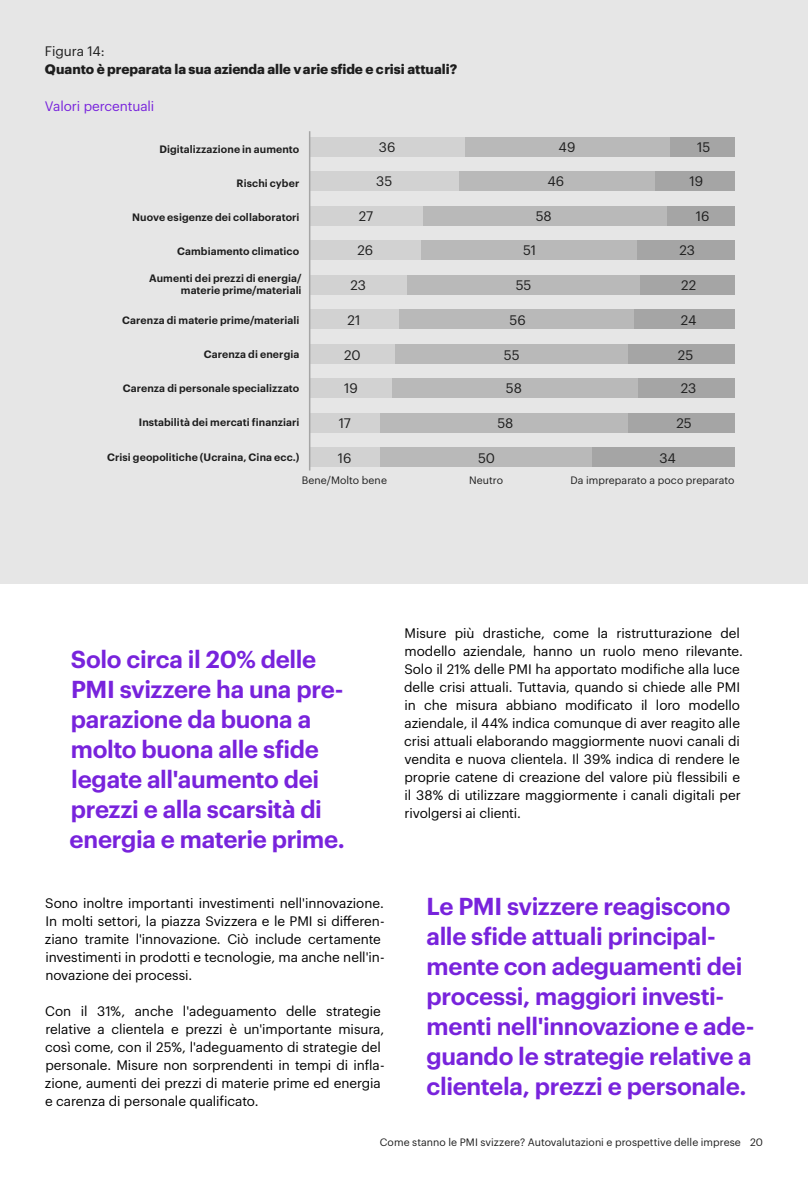
<style>
.page{position:relative;width:808px;height:1191px;background:#fff}
.page>*{position:absolute;margin:0;border:0;box-sizing:border-box;transform-origin:0 0}
.t1{font:600 24px/30px "Graphik";letter-spacing:-.015em;color:#7823dc}
.t2{font:13.5px/18px "Graphik";letter-spacing:-.005em;color:#000}
.t3{font:13.5px "Graphik";letter-spacing:-.005em;color:#1e1e1e}
.t4{font:700 13.5px "Graphik";letter-spacing:-.01em;color:#1e1e1e}
.t5{font:13.5px "Graphik";letter-spacing:-.005em;color:#7823dc}
.t6{font:600 10.5px/12.6px "Graphik";letter-spacing:.01em;color:#1e1e1e;text-align:right}
.t7{font:10.5px "Graphik";letter-spacing:.005em;color:#1e1e1e}
</style>
<div class="page">
<div style="left:0;top:0;width:808px;height:583px;background:#e6e6e6"></div>
<div style="left:464px;top:137px;width:207px;height:19px;background:#b9b9b9"></div>
<div style="left:459px;top:172px;width:197px;height:19px;background:#b9b9b9"></div>
<div style="left:422px;top:206px;width:246px;height:19px;background:#b9b9b9"></div>
<div style="left:421px;top:241px;width:216px;height:19px;background:#b9b9b9"></div>
<div style="left:407px;top:275px;width:233px;height:19px;background:#b9b9b9"></div>
<div style="left:398px;top:310px;width:237px;height:19px;background:#b9b9b9"></div>
<div style="left:395px;top:344px;width:234px;height:19px;background:#b9b9b9"></div>
<div style="left:392px;top:379px;width:247px;height:19px;background:#b9b9b9"></div>
<div style="left:380px;top:413px;width:249px;height:19px;background:#b9b9b9"></div>
<div style="left:380px;top:448px;width:212px;height:19px;background:#b9b9b9"></div>
<div style="left:671px;top:137px;width:64px;height:19px;background:#a5a5a5"></div>
<div style="left:656px;top:172px;width:79px;height:19px;background:#a5a5a5"></div>
<div style="left:668px;top:206px;width:67px;height:19px;background:#a5a5a5"></div>
<div style="left:637px;top:241px;width:98px;height:19px;background:#a5a5a5"></div>
<div style="left:640px;top:275px;width:95px;height:19px;background:#a5a5a5"></div>
<div style="left:635px;top:310px;width:100px;height:19px;background:#a5a5a5"></div>
<div style="left:629px;top:344px;width:106px;height:19px;background:#a5a5a5"></div>
<div style="left:639px;top:379px;width:96px;height:19px;background:#a5a5a5"></div>
<div style="left:629px;top:413px;width:106px;height:19px;background:#a5a5a5"></div>
<div style="left:592px;top:448px;width:143px;height:19px;background:#a5a5a5"></div>
<div style="left:310px;top:275px;width:97px;height:19px;background:#d2d2d2"></div>
<div style="left:310px;top:310px;width:88px;height:19px;background:#d2d2d2"></div>
<div style="left:310px;top:379px;width:82px;height:19px;background:#d2d2d2"></div>
<div style="left:310px;top:344px;width:85px;height:19px;background:#d2d2d2"></div>
<div style="left:310px;top:241px;width:111px;height:19px;background:#d2d2d2"></div>
<div style="left:310px;top:206px;width:112px;height:19px;background:#d2d2d2"></div>
<div style="left:310px;top:172px;width:149px;height:19px;background:#d2d2d2"></div>
<div style="left:310px;top:137px;width:154px;height:19px;background:#d2d2d2"></div>
<div style="left:310px;top:413px;width:70px;height:19px;background:#d2d2d2"></div>
<div style="left:310px;top:448px;width:70px;height:19px;background:#d2d2d2"></div>
<hr style="left:309px;top:131px;width:1px;height:339px;background:#a5a5a5">
<p class="t3" style="left:45px;top:41px;width:61px">Figura 14:</p>
<p class="t4" style="left:45px;top:59px;width:414px">Quanto è preparata la sua azienda alle varie sfide e crisi attuali?</p>
<p class="t5" style="left:45px;top:96px;width:111px">Valori percentuali</p>
<p class="t6" style="left:159px;top:142px;width:141px">Digitalizzazione in aumento</p>
<p class="t6" style="left:237px;top:176px;width:64px">Rischi cyber</p>
<p class="t6" style="left:132px;top:210px;width:169px">Nuove esigenze dei collaboratori</p>
<p class="t6" style="left:177px;top:244px;width:124px">Cambiamento climatico</p>
<p class="t6" style="left:149px;top:271px;width:154px">Aumenti dei prezzi di energia/ materie prime/materiali</p>
<p class="t6" style="left:122px;top:313px;width:179px">Carenza di materie prime/materiali</p>
<p class="t6" style="left:204px;top:347px;width:97px">Carenza di energia</p>
<p class="t6" style="left:123px;top:381px;width:178px">Carenza di personale specializzato</p>
<p class="t6" style="left:139px;top:415px;width:162px">Instabilità dei mercati finanziari</p>
<p class="t6" style="left:107px;top:449px;width:194px">Crisi geopolitiche (Ucraina, Cina ecc.)</p>
<p class="t3" style="left:379px;top:137px;width:18px">36</p>
<p class="t3" style="left:558px;top:137px;width:18px">49</p>
<p class="t3" style="left:697px;top:137px;width:15px">15</p>
<p class="t3" style="left:376px;top:171px;width:18px">35</p>
<p class="t3" style="left:547px;top:171px;width:18px">46</p>
<p class="t3" style="left:690px;top:171px;width:15px">19</p>
<p class="t3" style="left:359px;top:206px;width:16px">27</p>
<p class="t3" style="left:536px;top:206px;width:18px">58</p>
<p class="t3" style="left:696px;top:206px;width:15px">16</p>
<p class="t3" style="left:357px;top:240px;width:17px">26</p>
<p class="t3" style="left:523px;top:240px;width:15px">51</p>
<p class="t3" style="left:679px;top:240px;width:17px">23</p>
<p class="t3" style="left:350px;top:275px;width:17px">23</p>
<p class="t3" style="left:348px;top:310px;width:15px">21</p>
<p class="t3" style="left:516px;top:275px;width:17px">55</p>
<p class="t3" style="left:509px;top:310px;width:18px">56</p>
<p class="t3" style="left:681px;top:275px;width:17px">22</p>
<p class="t3" style="left:681px;top:310px;width:17px">24</p>
<p class="t3" style="left:344px;top:345px;width:18px">20</p>
<p class="t3" style="left:504px;top:345px;width:17px">55</p>
<p class="t3" style="left:678px;top:345px;width:17px">25</p>
<p class="t3" style="left:344px;top:378px;width:15px">19</p>
<p class="t3" style="left:506px;top:378px;width:18px">58</p>
<p class="t3" style="left:681px;top:378px;width:17px">23</p>
<p class="t3" style="left:339px;top:412px;width:14px">17</p>
<p class="t3" style="left:497px;top:412px;width:18px">58</p>
<p class="t3" style="left:676px;top:412px;width:17px">25</p>
<p class="t3" style="left:338px;top:448px;width:15px">16</p>
<p class="t3" style="left:478px;top:448px;width:19px">50</p>
<p class="t3" style="left:659px;top:448px;width:18px">34</p>
<p class="t7" style="left:302px;top:472px;width:87px">Bene/Molto bene</p>
<p class="t7" style="left:469px;top:472px;width:35px">Neutro</p>
<p class="t7" style="left:570px;top:472px;width:166px">Da impreparato a poco preparato</p>
<h1 class="t1" style="left:70px;top:642px;width:277px">Solo circa il 20% delle<br>PMI svizzere ha una pre&shy;parazione da buona a molto buona alle sfide legate all'aumento dei prezzi e alla scarsità di energia e materie prime.</h1>
<p class="t2" style="left:404px;top:623px;width:340px">Misure più drastiche, come la ristrutturazione del modello aziendale, hanno un ruolo meno rilevante.<br>Solo il 21% delle PMI ha apportato modifiche alla luce delle crisi attuali. Tuttavia, quando si chiede alle PMI in che misura abbiano modificato il loro modello aziendale, il 44% indica comunque di aver reagito alle crisi attuali elaborando maggiormente nuovi canali di vendita e nuova clientela. Il 39% indica di rendere le proprie catene di creazione del valore più flessibili e il 38% di utilizzare maggiormente i canali digitali per rivolgersi ai clienti.</p>
<h1 class="t1" style="left:426px;top:889px;width:329px">Le PMI svizzere reagiscono alle sfide attuali principal&shy;mente con adeguamenti dei processi, maggiori investi&shy;menti nell'innovazione e ade&shy;guando le strategie relative a clientela, prezzi e personale.</h1>
<p class="t2" style="left:45px;top:892px;width:341px">Sono inoltre importanti investimenti nell'innovazione.<br>In molti settori, la piazza Svizzera e le PMI si differen&shy;ziano tramite l'innovazione. Ciò include certamente investimenti in prodotti e tecnologie, ma anche nell'in&shy;novazione dei processi.</p>
<p class="t2" style="left:45px;top:1000px;width:341px">Con il 31%, anche l'adeguamento delle strategie relative a clientela e prezzi è un'importante misura, così come, con il 25%, l'adeguamento di strategie del personale. Misure non sorprendenti in tempi di infla&shy;zione, aumenti dei prezzi di materie prime ed energia e carenza di personale qualificato.</p>
<p class="t7" style="left:380px;top:1134px;width:385px">Come stanno le PMI svizzere? Autovalutazioni e prospettive delle imprese 20</p>
</div>
